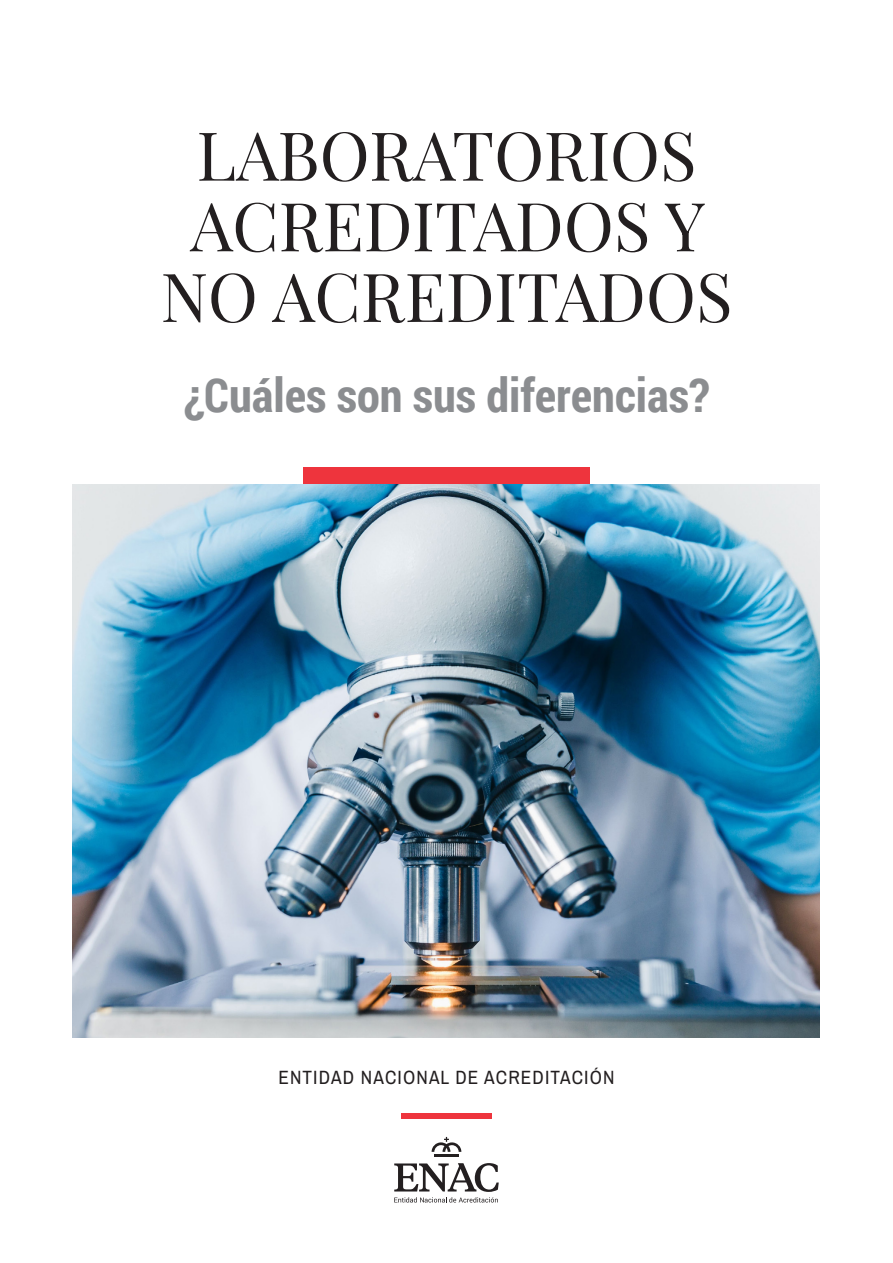
<style>
.page{position:relative;width:893px;height:1263px;background:#fff}
.page>*{position:absolute;margin:0;border:0;box-sizing:border-box;transform-origin:0 0}
.t1{font:67.65px/70.7px "Playfair Display";color:#231f20;text-align:center}
.t2{font:700 46.8px "Roboto Condensed";color:#8b8d90}
.t3{font:19.2px "Archivo Narrow";letter-spacing:.06em;color:#231f20}
</style>
<div class="page">
<svg style="left:432px;top:1137px;width:29px;height:15px"></svg>
<hr style="left:434px;top:1154px;width:25px;height:3px;background:#231f20">
<svg style="left:394px;top:1163px;width:105px;height:39px"></svg>
<div style="left:303px;top:468px;width:287px;height:17px;background:#ee343d"></div>
<div style="left:401px;top:1113px;width:91px;height:6px;background:#ee343d"></div>
<img style="left:73px;top:485px;width:747px;height:552px">
<p class="t1" style="left:161px;top:114px;width:573px">LABORATORIOS<br>ACREDITADOS Y<br>NO ACREDITADOS</p>
<p class="t2" style="left:183px;top:363px;width:528px">¿Cuáles son sus diferencias?</p>
<p class="t3" style="left:278px;top:1064px;width:338px">ENTIDAD NACIONAL DE ACREDITACIÓN</p>
</div>
